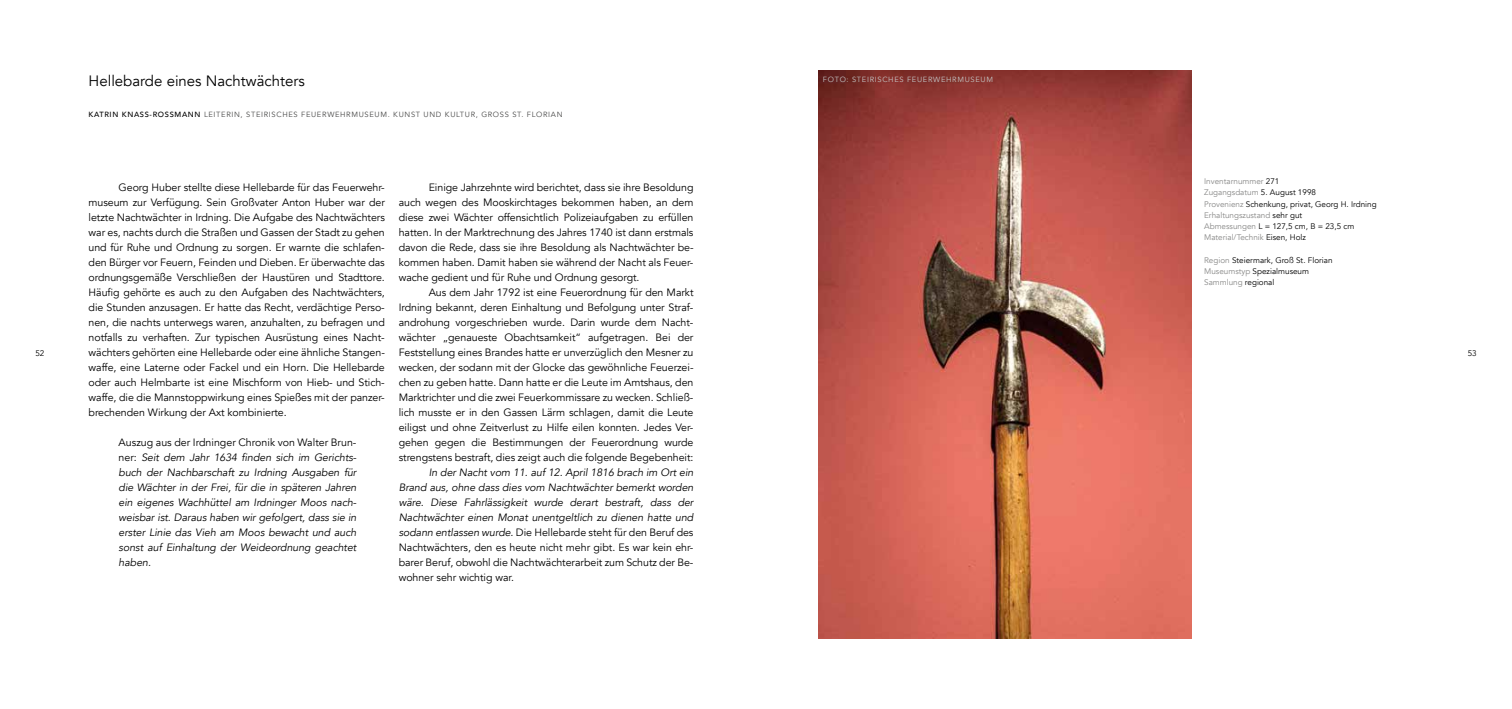
<style>
.page{position:relative;width:1512px;height:709px;background:#fff}
.page>*{position:absolute;margin:0;border:0;box-sizing:border-box;transform-origin:0 0}
.t1{font:15px "Avenir";color:#000}
.t2{font:10.62px/15px "Avenir";letter-spacing:-.005em;color:#000;text-align:justify}
.t3{font:italic 10.62px/15px "Avenir";letter-spacing:-.005em;color:#000;text-align:justify}
.t4{font:8.12px/11.2px "Avenir";color:#000}
.t5{font:7.5px "Avenir";letter-spacing:.09em;color:#494948}
.t6{font:7.5px "Avenir";letter-spacing:.09em;color:#c5c6c6}
.s1{font-weight:500;color:#000}
.s2{color:#878786}
.s3{font-style:normal}
</style>
<div class="page">
<img style="left:818px;top:71px;width:374px;height:567px">
<h1 class="t1" style="left:89px;top:72px;width:218px">Hellebarde eines Nachtwächters</h1>
<p class="t5" style="left:89px;top:110px;width:475px"><span class="s1">KATRIN KNASS-ROSSMANN</span> LEITERIN, STEIRISCHES FEUERWEHRMUSEUM. KUNST UND KULTUR, GROSS ST. FLORIAN</p>
<p class="t6" style="left:823px;top:75px;width:172px">FOTO: STEIRISCHES FEUERWEHRMUSEUM</p>
<p class="t4" style="left:1204px;top:176px;width:174px"><span class="s2">Inventarnummer</span> 271<br><span class="s2">Zugangsdatum</span> 5. August 1998<br><span class="s2">Provenienz</span> Schenkung, privat, Georg H. Irdning<br><span class="s2">Erhaltungszustand</span> sehr gut<br><span class="s2">Abmessungen</span> L = 127,5 cm, B = 23,5 cm<br><span class="s2">Material/Technik</span> Eisen, Holz</p>
<p class="t4" style="left:1204px;top:254px;width:130px"><span class="s2">Region</span> Steiermark, Groß St. Florian<br><span class="s2">Museumstyp</span> Spezialmuseum<br><span class="s2">Sammlung</span> regional</p>
<p class="t2" style="left:89px;top:180px;width:298px;text-indent:30px">Georg Huber stellte diese Hellebarde für das Feuerwehr&shy;museum zur Verfügung. Sein Großvater Anton Huber war der letzte Nachtwächter in Irdning. Die Aufgabe des Nachtwächters war es, nachts durch die Straßen und Gassen der Stadt zu gehen und für Ruhe und Ordnung zu sorgen. Er warnte die schlafen&shy;den Bürger vor Feuern, Feinden und Dieben. Er überwachte das ordnungsgemäße Verschließen der Haustüren und Stadttore.<br>Häufig gehörte es auch zu den Aufgaben des Nachtwächters, die Stunden anzusagen. Er hatte das Recht, verdächtige Perso&shy;nen, die nachts unterwegs waren, anzuhalten, zu befragen und notfalls zu verhaften. Zur typischen Ausrüstung eines Nacht&shy;wächters gehörten eine Hellebarde oder eine ähnliche Stangen&shy;waffe, eine Laterne oder Fackel und ein Horn. Die Hellebarde oder auch Helmbarte ist eine Mischform von Hieb- und Stich&shy;waffe, die die Mannstoppwirkung eines Spießes mit der panzer&shy;brechenden Wirkung der Axt kombinierte.</p>
<p class="t3" style="left:119px;top:435px;width:239px"><span class="s3">Auszug aus der Irdninger Chronik von Walter Brun&shy;ner:</span> Seit dem Jahr 1634 finden sich im Gerichts&shy;buch der Nachbarschaft zu Irdning Ausgaben für die Wächter in der Frei, für die in späteren Jahren ein eigenes Wachhüttel am Irdninger Moos nach&shy;weisbar ist. Daraus haben wir gefolgert, dass sie in erster Linie das Vieh am Moos bewacht und auch sonst auf Einhaltung der Weideordnung geachtet haben.</p>
<p class="t2" style="left:399px;top:180px;width:296px;text-indent:30px">Einige Jahrzehnte wird berichtet, dass sie ihre Besoldung auch wegen des Mooskirchtages bekommen haben, an dem diese zwei Wächter offensichtlich Polizeiaufgaben zu erfüllen hatten. In der Marktrechnung des Jahres 1740 ist dann erstmals davon die Rede, dass sie ihre Besoldung als Nachtwächter be&shy;kommen haben. Damit haben sie während der Nacht als Feuer&shy;wache gedient und für Ruhe und Ordnung gesorgt.</p>
<p class="t2" style="left:399px;top:285px;width:296px;text-indent:30px">Aus dem Jahr 1792 ist eine Feuerordnung für den Markt Irdning bekannt, deren Einhaltung und Befolgung unter Straf&shy;androhung vorgeschrieben wurde. Darin wurde dem Nacht&shy;wächter „genaueste Obachtsamkeit“ aufgetragen. Bei der Feststellung eines Brandes hatte er unverzüglich den Mesner zu wecken, der sodann mit der Glocke das gewöhnliche Feuerzei&shy;chen zu geben hatte. Dann hatte er die Leute im Amtshaus, den Marktrichter und die zwei Feuerkommissare zu wecken. Schließ&shy;lich musste er in den Gassen Lärm schlagen, damit die Leute eiligst und ohne Zeitverlust zu Hilfe eilen konnten. Jedes Ver&shy;gehen gegen die Bestimmungen der Feuerordnung wurde strengstens bestraft, dies zeigt auch die folgende Begebenheit:</p>
<p class="t3" style="left:399px;top:465px;width:296px;text-indent:30px">In der Nacht vom 11. auf 12. April 1816 brach im Ort ein Brand aus, ohne dass dies vom Nachtwächter bemerkt worden wäre. Diese Fahrlässigkeit wurde derart bestraft, dass der Nachtwächter einen Monat unentgeltlich zu dienen hatte und sodann entlassen wurde. <span class="s3">Die Hellebarde steht für den Beruf des Nachtwächters, den es heute nicht mehr gibt. Es war kein ehr&shy;barer Beruf, obwohl die Nachtwächterarbeit zum Schutz der Be&shy;wohner sehr wichtig war.</span></p>
<p class="t4" style="left:35px;top:348px;width:11px">52</p>
<p class="t4" style="left:1467px;top:348px;width:11px">53</p>
</div>
